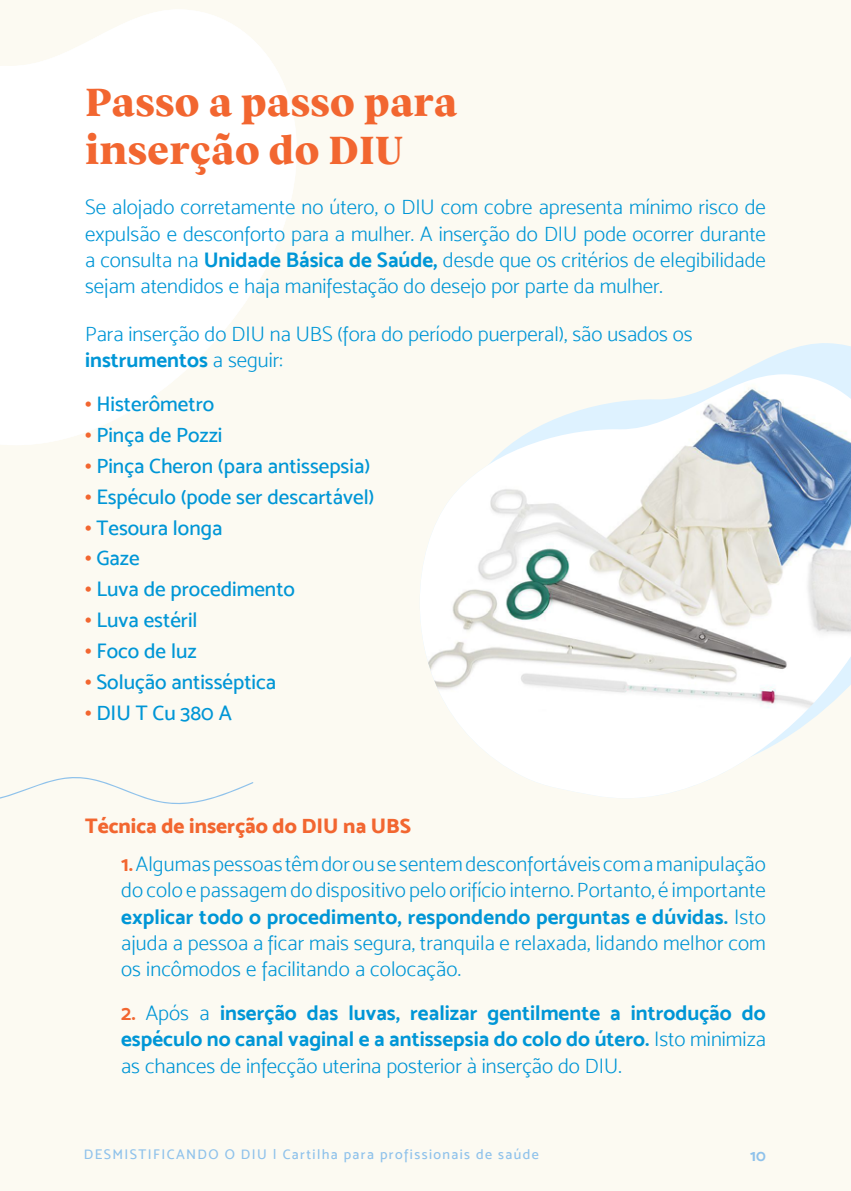
<style>
.page{position:relative;width:851px;height:1191px;background:#fff}
.page>*{position:absolute;margin:0;border:0;box-sizing:border-box;transform-origin:0 0}
.t1{font:800 40px/48px "TRY Vesterbro";color:#f26630}
.t2{font:21px/26.4px "Mosk Light 300";letter-spacing:.005em;color:#0096d6}
.t3{font:21px/26.4px "Mosk Bold 700";color:#0096d6}
.t4{font:21px "Mosk Medium 500";color:#0096d6}
.t5{font:21px "Mosk Extra Bold 800";color:#f26630}
.t6{font:16px "Mosk Bold 700";color:#8fc2eb}
.t7{font:14px "Mosk Medium 500";letter-spacing:.1em;color:#8fc2eb}
.s1{font-family:"Mosk Bold 700"}
.s2{font-family:"Mosk Light 300"}
.s3{font-family:"Mosk Ultra Bold 900";color:#f26630}
.s4{font-family:"Mosk Bold 700";color:#f26630}
.s5{color:#f26630}
</style>
<div class="page">
<div style="left:0;top:0;width:850px;height:1191px;background:#fcfaf2"></div>
<svg style="left:0;top:10px;width:297px;height:435px;fill:#fff"></svg>
<svg style="left:737px;top:343px;width:113px;height:31px;fill:#def2ff"></svg>
<img style="left:420px;top:374px;width:430px;height:424px">
<svg style="left:0;top:777px;width:253px;height:27px"></svg>
<h1 class="t1" style="left:85px;top:78px;width:374px">Passo a passo para inserção do DIU</h1>
<p class="t2" style="left:85px;top:194px;width:682px;text-align:justify">Se alojado corretamente no útero, o DIU com cobre apresenta mínimo risco de expulsão e desconforto para a mulher. A inserção do DIU pode ocorrer durante a consulta na <span class="s1">Unidade Básica de Saúde,</span> desde que os critérios de elegibilidade sejam atendidos e haja manifestação do desejo por parte da mulher.</p>
<p class="t2" style="left:85px;top:320px;width:609px">Para inserção do DIU na UBS (fora do período puerperal), são usados os</p>
<p class="t3" style="left:85px;top:347px;width:199px">instrumentos <span class="s2">a seguir:</span></p>
<p class="t4" style="left:85px;top:391px;width:131px"><span class="s3">•</span> Histerômetro</p>
<p class="t4" style="left:85px;top:422px;width:139px"><span class="s3">•</span> Pinça de Pozzi</p>
<p class="t4" style="left:85px;top:453px;width:286px"><span class="s3">•</span> Pinça Cheron (para antissepsia)</p>
<p class="t4" style="left:85px;top:484px;width:291px"><span class="s3">•</span> Espéculo (pode ser descartável)</p>
<p class="t4" style="left:85px;top:515px;width:139px"><span class="s3">•</span> Tesoura longa</p>
<p class="t4" style="left:85px;top:546px;width:56px"><span class="s3">•</span> Gaze</p>
<p class="t4" style="left:85px;top:577px;width:211px"><span class="s3">•</span> Luva de procedimento</p>
<p class="t4" style="left:85px;top:608px;width:114px"><span class="s3">•</span> Luva estéril</p>
<p class="t4" style="left:85px;top:639px;width:113px"><span class="s3">•</span> Foco de luz</p>
<p class="t4" style="left:85px;top:670px;width:193px"><span class="s3">•</span> Solução antisséptica</p>
<p class="t4" style="left:85px;top:700px;width:148px"><span class="s3">•</span> DIU T Cu 380 A</p>
<p class="t5" style="left:85px;top:813px;width:327px">Técnica de inserção do DIU na UBS</p>
<p class="t2" style="left:121px;top:850px;width:646px"><span class="s4">1.</span> Algumas pessoas têm dor ou se sentem desconfortáveis com a manipulação do colo e passagem do dispositivo pelo orifício interno. Portanto, é importante</p>
<p class="t3" style="left:121px;top:903px;width:646px">explicar todo o procedimento, respondendo perguntas e dúvidas. <span class="s2">Isto</span></p>
<p class="t2" style="left:121px;top:929px;width:646px">ajuda a pessoa a ficar mais segura, tranquila e relaxada, lidando melhor com os incômodos e facilitando a colocação.</p>
<p class="t3" style="left:121px;top:999px;width:646px"><span class="s5">2.</span> <span class="s2">Após a</span> inserção das luvas, realizar gentilmente a introdução do espéculo no canal vaginal e a antissepsia do colo do útero. <span class="s2">Isto minimiza</span></p>
<p class="t2" style="left:121px;top:1052px;width:502px">as chances de infecção uterina posterior à inserção do DIU.</p>
<p class="t7" style="left:84px;top:1146px;width:456px">DESMISTIFICANDO O DIU | Cartilha para profissionais de saúde</p>
<p class="t6" style="left:750px;top:1145px;width:17px">10</p>
</div>
